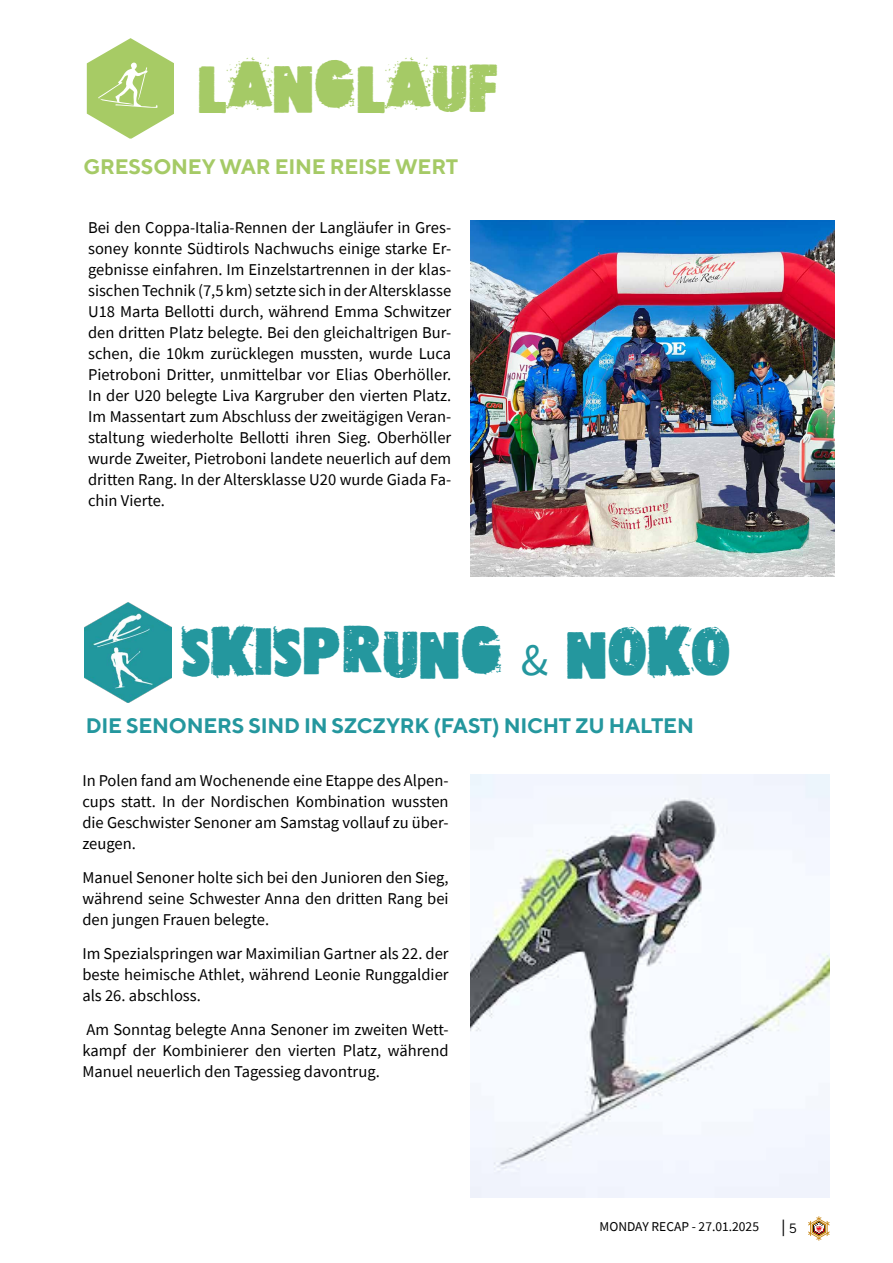
<style>
.page{position:relative;width:893px;height:1263px;background:#fff}
.page>*{position:absolute;margin:0;border:0;box-sizing:border-box;transform-origin:0 0}
.t1{font:45px "Freepress";color:#24979e}
.t2{font:45px "Freepress";color:#a5ca66}
.t3{font:700 21px "TT Norms";letter-spacing:-.01em;color:#24979e}
.t4{font:700 21px "TT Norms";letter-spacing:-.01em;color:#a5ca66}
.t5{font:16.5px/21px "Source Sans Pro";color:#000;text-align:justify}
.t6{font:16.5px "Myriad Pro";color:#000}
.t7{font:13.5px "Source Sans Pro";color:#000}
.s1{font-family:"Source Sans Pro"}
</style>
<div class="page">
<svg style="left:808px;top:1216px;width:21px;height:25px"></svg>
<svg style="left:87px;top:38px;width:87px;height:101px"></svg>
<img style="left:470px;top:221px;width:365px;height:355px">
<img style="left:84px;top:602px;width:88px;height:101px">
<img style="left:470px;top:774px;width:359px;height:423px">
<h1 class="t2" style="left:198px;top:56px;width:302px">LANGLAUF</h1>
<p class="t4" style="left:83px;top:153px;width:376px">GRESSONEY WAR EINE REISE WERT</p>
<p class="t5" style="left:88px;top:217px;width:365px">Bei den Coppa-Italia-Rennen der Langläufer in Gres&shy;soney konnte Südtirols Nachwuchs einige starke Er&shy;gebnisse einfahren. Im Einzelstartrennen in der klas&shy;sischen Technik (7,5 km) setzte sich in der Altersklasse U18 Marta Bellotti durch, während Emma Schwitzer den dritten Platz belegte. Bei den gleichaltrigen Bur&shy;schen, die 10km zurücklegen mussten, wurde Luca Pietroboni Dritter, unmittelbar vor Elias Oberhöller.<br>In der U20 belegte Liva Kargruber den vierten Platz.<br>Im Massentart zum Abschluss der zweitägigen Veran&shy;staltung wiederholte Bellotti ihren Sieg. Oberhöller wurde Zweiter, Pietroboni landete neuerlich auf dem dritten Rang. In der Altersklasse U20 wurde Giada Fa&shy;chin Vierte.</p>
<h1 class="t1" style="left:181px;top:622px;width:551px">SKISPRUNG <span class="s1">&amp;</span> NOKO</h1>
<p class="t3" style="left:86px;top:713px;width:610px">DIE SENONERS SIND IN SZCZYRK (FAST) NICHT ZU HALTEN</p>
<p class="t5" style="left:82px;top:770px;width:368px">In Polen fand am Wochenende eine Etappe des Alpen&shy;cups statt. In der Nordischen Kombination wussten die Geschwister Senoner am Samstag vollauf zu über&shy;zeugen.</p>
<p class="t5" style="left:82px;top:867px;width:368px">Manuel Senoner holte sich bei den Junioren den Sieg, während seine Schwester Anna den dritten Rang bei den jungen Frauen belegte.</p>
<p class="t5" style="left:82px;top:943px;width:368px">Im Spezialspringen war Maximilian Gartner als 22. der beste heimische Athlet, während Leonie Runggaldier als 26. abschloss.</p>
<p class="t5" style="left:82px;top:1019px;width:368px">Am Sonntag belegte Anna Senoner im zweiten Wett&shy;kampf der Kombinierer den vierten Platz, während Manuel neuerlich den Tagessieg davontrug.</p>
<p class="t7" style="left:600px;top:1218px;width:161px">MONDAY RECAP - 27.01.2025</p>
<p class="t6" style="left:781px;top:1216px;width:17px">| <sub>5</sub></p>
</div>
